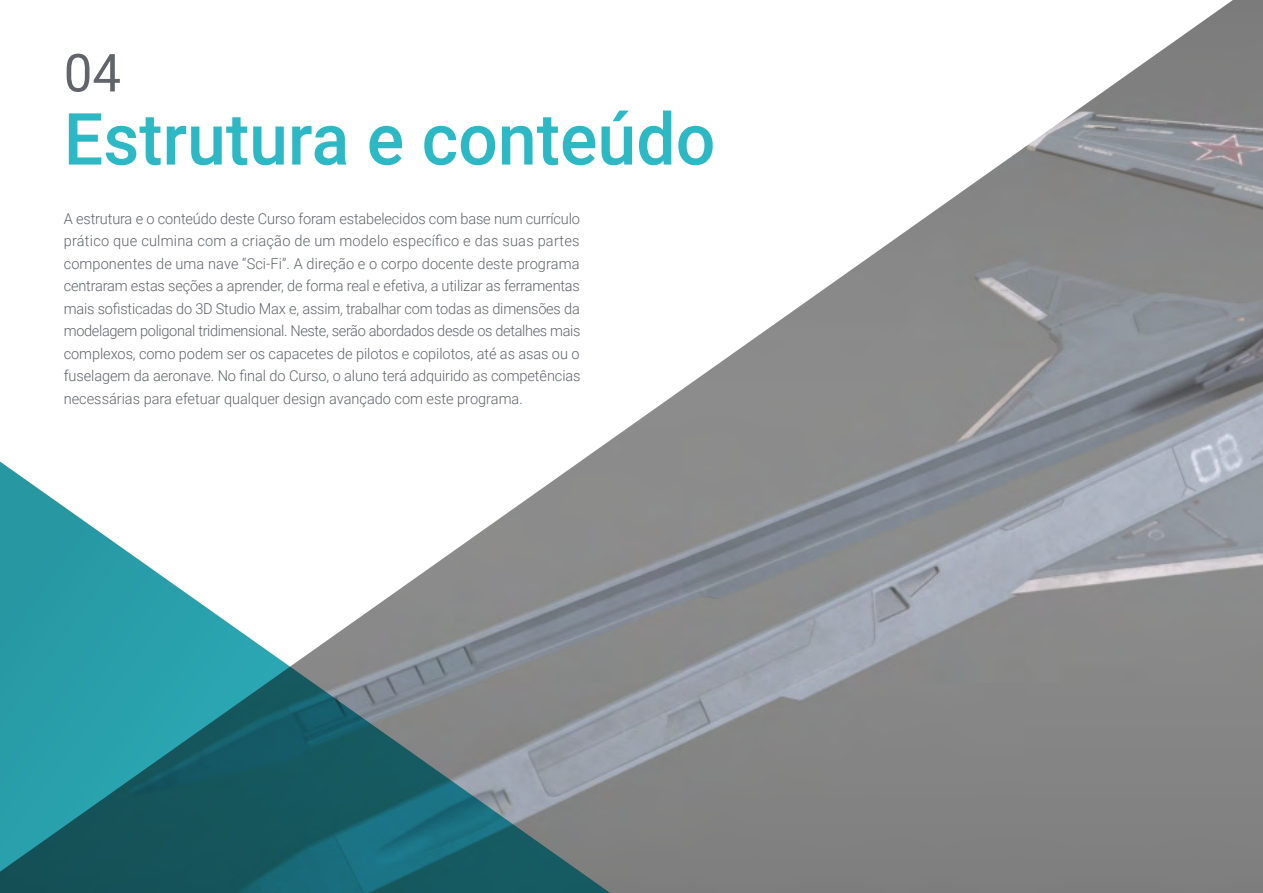
<style>
.page{position:relative;width:1263px;height:893px;background:#fff}
.page>*{position:absolute;margin:0;border:0;box-sizing:border-box;transform-origin:0 0}
.t1{font:500 72px "Roboto";color:#2db8c5}
.t2{font:52.5px "Roboto";color:#61646a}
.t3{font:300 15px/22.5px "Roboto";color:#61646a;text-align:justify}
</style>
<div class="page">
<img style="left:602px;top:0;width:661px;height:893px">
<svg style="left:0;top:446px;width:640px;height:447px"></svg>
<h2 class="t2" style="left:64px;top:36px;width:59px">04</h2>
<h1 class="t1" style="left:64px;top:89px;width:653px">Estrutura e conteúdo</h1>
<p class="t3" style="left:64px;top:207px;width:518px">A estrutura e o conteúdo deste Curso foram estabelecidos com base num currículo prático que culmina com a criação de um modelo específico e das suas partes componentes de uma nave “Sci-Fi”. A direção e o corpo docente deste programa centraram estas seções a aprender, de forma real e efetiva, a utilizar as ferramentas mais sofisticadas do 3D Studio Max e, assim, trabalhar com todas as dimensões da modelagem poligonal tridimensional. Neste, serão abordados desde os detalhes mais complexos, como podem ser os capacetes de pilotos e copilotos, até as asas ou o fuselagem da aeronave. No final do Curso, o aluno terá adquirido as competências necessárias para efetuar qualquer design avançado com este programa.</p>
</div>
